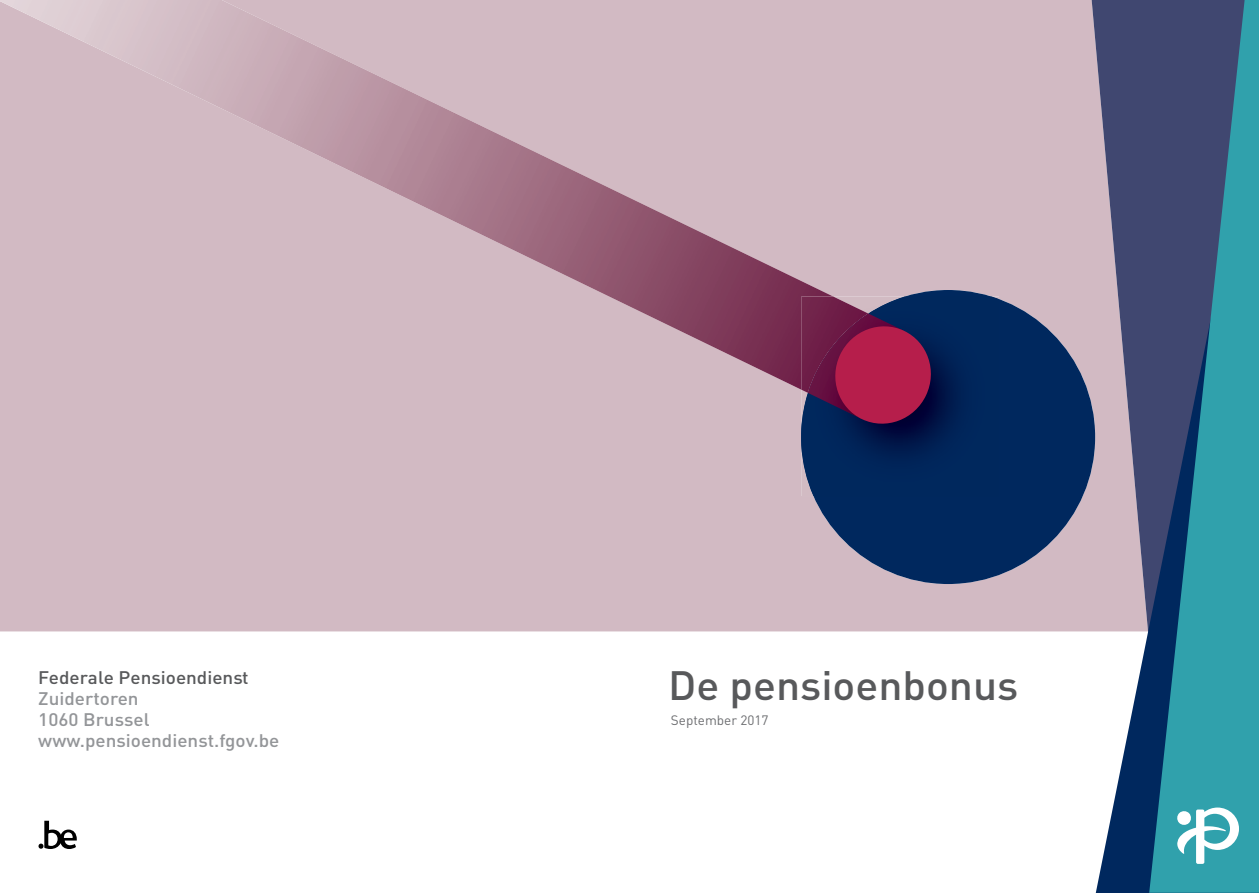
<style>
.page{position:relative;width:1259px;height:893px;background:#fff}
.page>*{position:absolute;margin:0;border:0;box-sizing:border-box;transform-origin:0 0}
.t1{font:500 40.5px "DINOT";color:#58595b;scale:1.05 1}
.t2{font:500 18px/21px "DINOT";color:#939598;scale:1.05 1}
.EXEMPLE_FR{font:13.5px "DINOT";color:#6d6e71}
.s1{color:#58595b}
</style>
<div class="page">
<div style="left:0;top:0;width:1091px;height:631px;background:#d2bac3"></div>
<svg style="left:1091px;top:0;width:58px;height:631px;background:#676686"></svg>
<svg style="left:38px;top:821px;width:39px;height:28px"></svg>
<svg style="left:1095px;top:172px;width:54px;height:721px"></svg>
<svg style="left:1149px;top:0;width:110px;height:893px;background:#31758f"></svg>
<svg style="left:1176px;top:807px;width:63px;height:57px"></svg>
<div style="left:801px;top:290px;width:294px;height:294px;background:#00285e;border-radius:50%"></div>
<img style="left:0;top:0;width:833px;height:390px">
<img style="left:801px;top:297px;width:198px;height:199px">
<img style="left:801px;top:297px;width:67px;height:96px">
<img style="left:808px;top:313px;width:95px;height:106px">
<svg style="left:828px;top:320px;width:109px;height:110px;background:#7c1949"></svg>
<p class="t2" style="left:38px;top:666px;width:231px"><span class="s1">Federale Pensioendienst<br></span>Zuidertoren<br>1060 Brussel www.pensioendienst.fgov.be</p>
<p class="t1" style="left:668px;top:654px;width:335px">De pensioenbonus</p>
<p class="EXEMPLE_FR" style="left:671px;top:709px;width:99px">September 2017</p>
</div>
